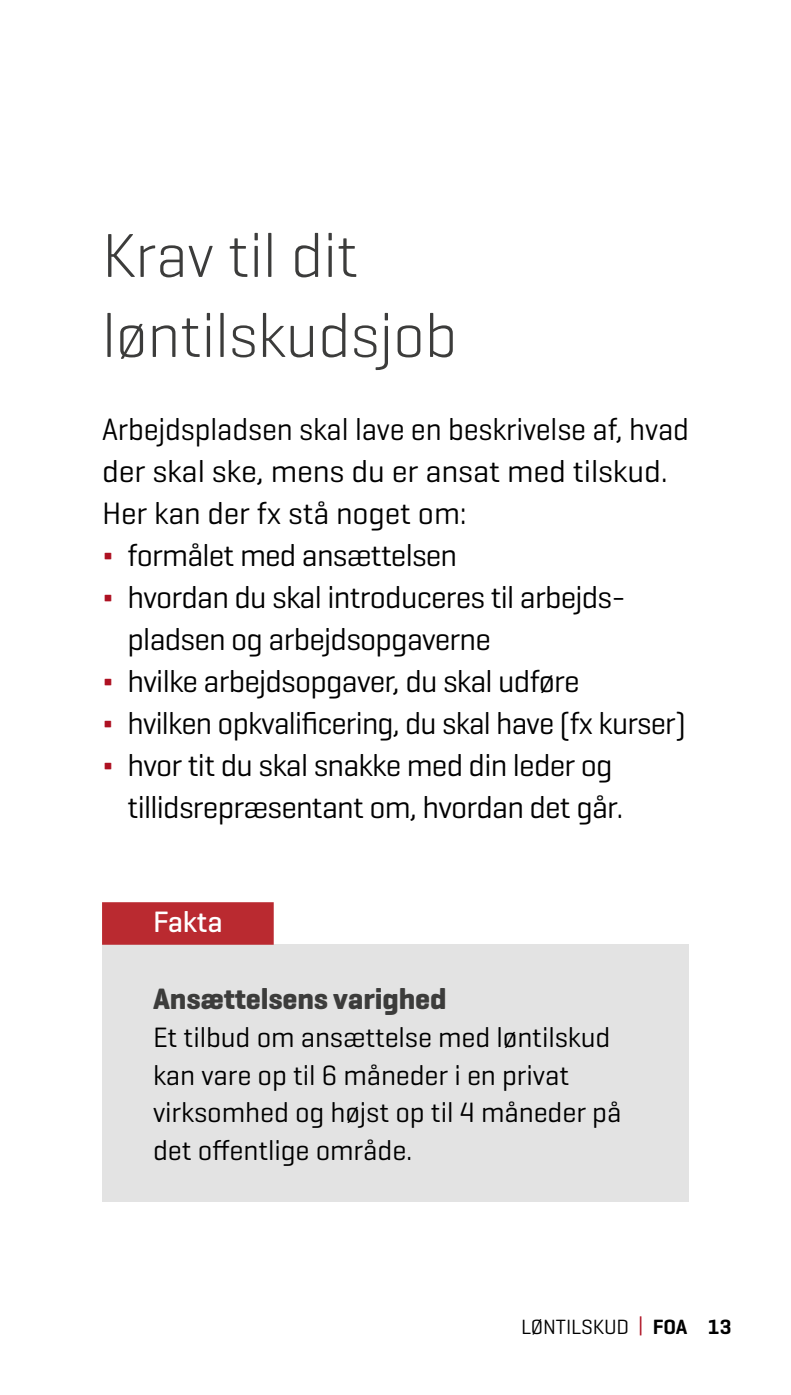
<style>
.page{position:relative;width:791px;height:1395px;background:#fff}
.page>*{position:absolute;margin:0;border:0;box-sizing:border-box;transform-origin:0 0}
.t1{font:300 63px/80.1px "Geogrotesque";letter-spacing:-.005em;color:#3c3c3b}
.t2{font:31.5px "Geogrotesque";letter-spacing:-.025em;color:#000}
.t3{font:31.5px "Geogrotesque";letter-spacing:-.005em;color:#000}
.t4{font:31.5px "Geogrotesque";letter-spacing:-.005em;color:#000;scale:.96 1}
.t5{font:700 30px "Geogrotesque";letter-spacing:-.005em;color:#3c3c3b}
.t6{font:500 30px "Geogrotesque";letter-spacing:-.005em;color:#fff}
.t7{font:28.5px/37.5px "Geogrotesque";letter-spacing:-.005em;color:#000}
.t8{font:21px "Geogrotesque";letter-spacing:-.005em;color:#000}
.s1{color:#ae1122}
.s2{font-weight:600}
</style>
<div class="page">
<div style="left:102px;top:944px;width:587px;height:258px;background:#e3e3e3"></div>
<div style="left:102px;top:902px;width:172px;height:43px;background:#ba2a30"></div>
<h1 class="t1" style="left:102px;top:213px;width:357px">Krav til dit løntilskudsjob</h1>
<p class="t4" style="left:102px;top:409px;width:613px">Arbejdspladsen skal lave en beskrivelse af, hvad</p>
<p class="t3" style="left:102px;top:451px;width:567px">der skal ske, mens du er ansat med tilskud.</p>
<p class="t3" style="left:102px;top:493px;width:366px">Her kan der fx stå noget om:</p>
<p class="t2" style="left:102px;top:535px;width:357px"><span class="s1">∆</span> formålet med ansættelsen</p>
<p class="t2" style="left:102px;top:577px;width:520px"><span class="s1">∆</span> hvordan du skal introduceres til arbejds-</p>
<p class="t2" style="left:128px;top:619px;width:365px">pladsen og arbejdsopgaverne</p>
<p class="t2" style="left:102px;top:661px;width:479px"><span class="s1">∆</span> hvilke arbejdsopgaver, du skal udføre</p>
<p class="t2" style="left:102px;top:703px;width:585px"><span class="s1">∆</span> hvilken opkvalificering, du skal have (fx kurser)</p>
<p class="t2" style="left:102px;top:745px;width:512px"><span class="s1">∆</span> hvor tit du skal snakke med din leder og</p>
<p class="t2" style="left:128px;top:787px;width:497px">tillidsrepræsentant om, hvordan det går.</p>
<p class="t6" style="left:153px;top:903px;width:71px">Fakta</p>
<p class="t5" style="left:153px;top:980px;width:295px">Ansættelsens varighed</p>
<p class="t7" style="left:153px;top:1018px;width:470px">Et tilbud om ansættelse med løntilskud kan vare op til 6 måneder i en privat virksomhed og højst op til 4 måneder på det offentlige område.</p>
<p class="t8" style="left:521px;top:1314px;width:212px">LØNTILSKUD <span class="s1">|</span> <span class="s2">FOA 13</span></p>
</div>
